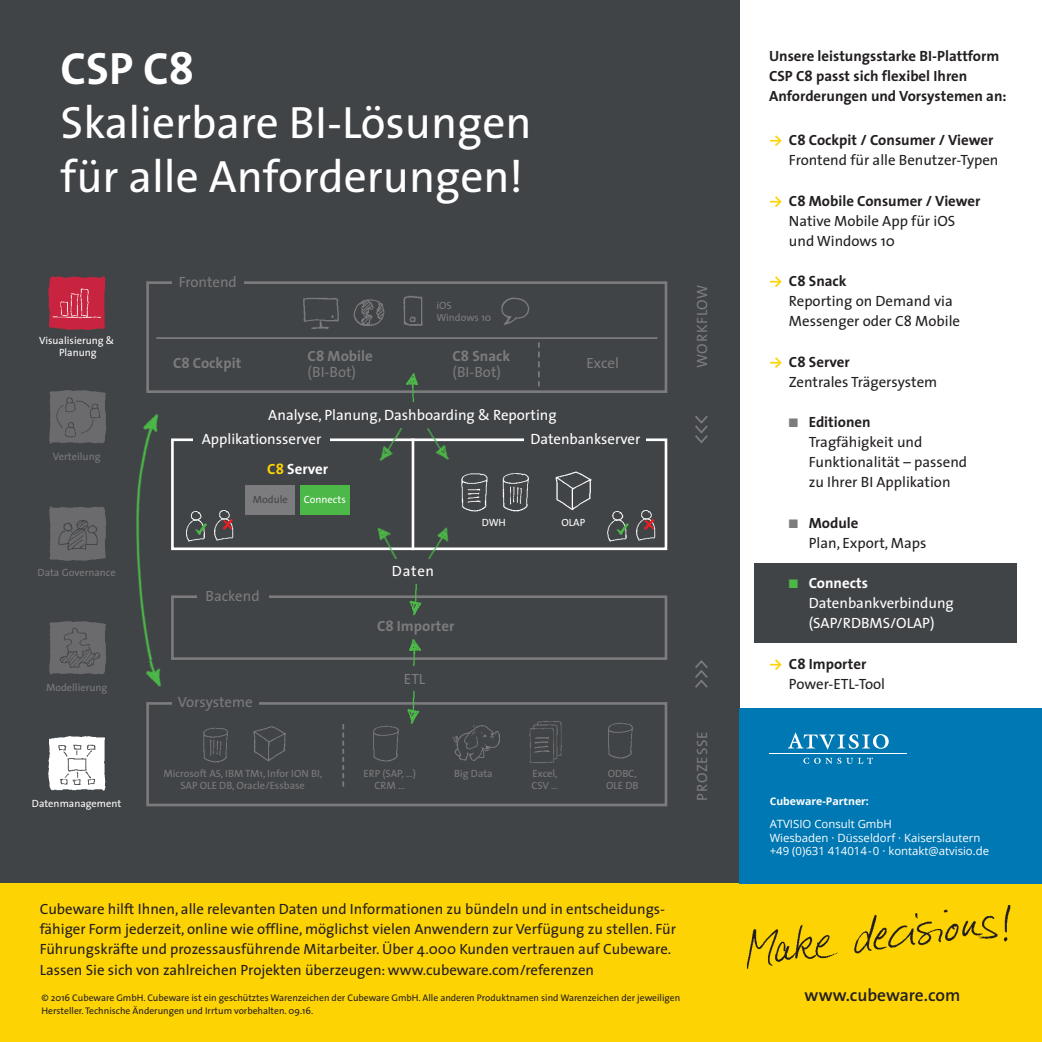
<style>
.page{position:relative;width:1042px;height:1042px;background:#fff}
.page>*{position:absolute;margin:0;border:0;box-sizing:border-box;transform-origin:0 0}
.t1{font:45.5px/54.2px "The Sans";color:#fff}
.t2{font:700 45.5px "The Sans";color:#fff}
.t3{font:600 17.5px "The Sans";color:#231f20}
.t4{font:14.88px/20.1px "The Sans";color:#231f20}
.t5{font:14.88px/20.1px "The Sans";color:#fff}
.t6{font:700 14.88px/20.1px "The Sans";color:#231f20}
.t7{font:14.88px "The Sans";color:#7c7b7d}
.t8{font:700 14.88px "The Sans";color:#7c7b7d}
.t9{font:700 14.88px "The Sans";color:#fff}
.t10{font:11.38px/13.7px "Open Sans";color:#fff}
.t11{font:10.5px/12.2px "The Sans";color:#7c7b7d}
.t12{font:10.5px/12.1px "The Sans";color:#fff;text-align:center}
.t13{font:700 10.5px "Open Sans";color:#fff}
.t14{font:10.5px "The Sans";color:#414447}
.t15{font:9.62px "The Sans";color:#231f20}
.s1{color:#fed304}
.s2{font-family:"Calibri";font-weight:700;font-style:italic;color:#fed304}
.s3{font-weight:700}
.s4{color:#7c7b7d}
.s5{color:#4cb848}
</style>
<div class="page">
<div style="left:0;top:0;width:739px;height:1042px;background:#414447"></div>
<div style="left:171px;top:438px;width:496px;height:112px;border:3px solid #fff"></div>
<div style="left:146px;top:702px;width:521px;height:104px;border:3px solid #7c7b7d"></div>
<div style="left:171px;top:595px;width:496px;height:65px;border:3px solid #7c7b7d"></div>
<div style="left:197px;top:590px;width:71px;height:20px;background:#414447"></div>
<img style="left:186px;top:511px;width:19px;height:31px">
<img style="left:214px;top:510px;width:20px;height:31px">
<img style="left:218px;top:514px;width:16px;height:19px">
<img style="left:187px;top:516px;width:20px;height:22px">
<img style="left:607px;top:511px;width:20px;height:31px">
<img style="left:636px;top:510px;width:20px;height:31px">
<img style="left:640px;top:514px;width:16px;height:19px">
<img style="left:609px;top:516px;width:20px;height:22px">
<img style="left:461px;top:473px;width:68px;height:39px">
<img style="left:203px;top:727px;width:25px;height:36px">
<img style="left:373px;top:726px;width:26px;height:36px">
<img style="left:608px;top:723px;width:25px;height:36px">
<img style="left:529px;top:721px;width:33px;height:42px">
<img style="left:377px;top:527px;width:28px;height:32px">
<img style="left:424px;top:527px;width:28px;height:32px">
<img style="left:372px;top:428px;width:39px;height:33px">
<img style="left:418px;top:428px;width:39px;height:32px">
<img style="left:401px;top:584px;width:25px;height:32px">
<img style="left:389px;top:639px;width:49px;height:27px">
<img style="left:400px;top:691px;width:33px;height:33px">
<img style="left:136px;top:414px;width:46px;height:247px">
<img style="left:146px;top:661px;width:15px;height:26px">
<img style="left:555px;top:471px;width:37px;height:40px">
<img style="left:253px;top:726px;width:33px;height:36px">
<div style="left:193px;top:432px;width:137px;height:20px;background:#414447"></div>
<div style="left:524px;top:432px;width:122px;height:20px;background:#414447"></div>
<svg style="left:342px;top:724px;width:2px;height:62px"></svg>
<div style="left:245px;top:485px;width:50px;height:30px;background:#7c7b7d"></div>
<div style="left:300px;top:485px;width:50px;height:30px;background:#4cb848"></div>
<hr style="left:412px;top:438px;width:2px;height:112px;background:#fff">
<svg style="left:695px;top:416px;width:13px;height:28px"></svg>
<svg style="left:695px;top:660px;width:13px;height:28px"></svg>
<div style="left:172px;top:695px;width:87px;height:20px;background:#414447"></div>
<img style="left:452px;top:725px;width:47px;height:35px">
<img style="left:48px;top:276px;width:58px;height:54px">
<img style="left:49px;top:281px;width:55px;height:46px">
<img style="left:49px;top:390px;width:58px;height:54px">
<img style="left:50px;top:391px;width:54px;height:50px">
<img style="left:49px;top:506px;width:58px;height:54px">
<img style="left:53px;top:507px;width:53px;height:54px">
<img style="left:49px;top:621px;width:58px;height:54px">
<img style="left:52px;top:624px;width:51px;height:51px">
<img style="left:48px;top:736px;width:58px;height:55px">
<img style="left:49px;top:738px;width:53px;height:52px">
<div style="left:0;top:883px;width:1042px;height:159px;background:#fed304"></div>
<img style="left:746px;top:905px;width:265px;height:64px">
<div style="left:754px;top:564px;width:263px;height:79px;background:#414447"></div>
<div style="left:146px;top:281px;width:521px;height:112px;border:3px solid #7c7b7d"></div>
<div style="left:172px;top:276px;width:72px;height:20px;background:#414447"></div>
<img style="left:303px;top:298px;width:82px;height:31px">
<img style="left:501px;top:297px;width:28px;height:28px">
<img style="left:403px;top:296px;width:20px;height:30px">
<img style="left:390px;top:373px;width:43px;height:28px">
<hr style="left:156px;top:337px;width:501px;height:2px;background:#7c7b7d">
<svg style="left:538px;top:342px;width:2px;height:44px"></svg>
<div style="left:739px;top:708px;width:303px;height:175px;background:#0078b3"></div>
<svg style="left:788px;top:732px;width:100px;height:18px"></svg>
<hr style="left:770px;top:753px;width:137px;height:1px;background:#fff">
<svg style="left:803px;top:757px;width:70px;height:7px"></svg>
<h1 class="t2" style="left:60px;top:30px;width:135px">CSP C8</h1>
<h1 class="t1" style="left:60px;top:94px;width:473px">Skalierbare BI-Lösungen für alle Anforderungen!</h1>
<p class="t12" style="left:39px;top:334px;width:77px">Visualisierung &amp;<br>Planung</p>
<p class="t11" style="left:53px;top:450px;width:49px">Verteilung</p>
<p class="t11" style="left:38px;top:566px;width:80px">Data Governance</p>
<p class="t11" style="left:46px;top:681px;width:63px">Modellierung</p>
<p class="t12" style="left:32px;top:797px;width:91px">Datenmanagement</p>
<p class="t7" style="left:179px;top:270px;width:60px">Frontend</p>
<p class="t8" style="left:173px;top:351px;width:70px">C8 Cockpit</p>
<p class="t8" style="left:308px;top:343px;width:67px">C8 Mobile</p>
<p class="t7" style="left:308px;top:359px;width:50px">(BI-Bot)</p>
<p class="t11" style="left:436px;top:299px;width:57px">iOS<br>Windows 10</p>
<p class="t8" style="left:452px;top:343px;width:59px">C8 Snack</p>
<p class="t7" style="left:452px;top:359px;width:50px">(BI-Bot)</p>
<p class="t5" style="left:268px;top:404px;width:290px">Analyse, Planung, Dashboarding &amp; Reporting</p>
<p class="t7" style="left:586px;top:351px;width:34px">Excel</p>
<p class="t5" style="left:202px;top:428px;width:121px">Applikationsserver</p>
<p class="t5" style="left:530px;top:428px;width:112px">Datenbankserver</p>
<p class="t9" style="left:267px;top:456px;width:62px"><span class="s1">C8</span> Server</p>
<p class="t14" style="left:253px;top:491px;width:36px">Module</p>
<p class="t12" style="left:304px;top:493px;width:44px">Connects</p>
<p class="t7" style="left:206px;top:584px;width:56px">Backend</p>
<p class="t7" style="left:178px;top:689px;width:76px">Vorsysteme</p>
<p class="t5" style="left:392px;top:560px;width:44px">Daten</p>
<p class="t8" style="left:377px;top:613px;width:79px">C8 Importer</p>
<p class="t7" style="left:404px;top:666px;width:23px">ETL</p>
<p class="t12" style="left:482px;top:516px;width:26px">DWH</p>
<p class="t12" style="left:561px;top:516px;width:25px">OLAP</p>
<p class="t11" style="left:164px;top:767px;width:160px;text-align:center">Microsoft AS, IBM TM1, Infor ION BI,<br>SAP OLE DB, Oracle/Essbase</p>
<p class="t11" style="left:363px;top:767px;width:54px;text-align:center">ERP (SAP, …)<br>CRM …</p>
<p class="t11" style="left:606px;top:767px;width:34px">ODBC,<br>OLE DB</p>
<p class="t11" style="left:454px;top:767px;width:40px">Big Data</p>
<p class="t11" style="left:531px;top:767px;width:28px">Excel,<br>CSV …</p>
<p class="t7" style="left:690px;top:368px;width:85px;rotate:-90deg">WORKFLOW</p>
<p class="t7" style="left:690px;top:800px;width:71px;rotate:-90deg">PROZESSE</p>
<p class="t4" style="left:40px;top:898px;width:638px">Cubeware hilft Ihnen, alle relevanten Daten und Informationen zu bündeln und in entscheidungs&shy;fähiger Form jederzeit, online wie offline, möglichst vielen Anwendern zur Verfügung zu stellen. Für Führungskräfte und prozessausführende Mitarbeiter. Über 4.000 Kunden vertrauen auf Cubeware.<br>Lassen Sie sich von zahlreichen Projekten überzeugen: www.cubeware.com/referenzen</p>
<p class="t6" style="left:769px;top:45px;width:239px">Unsere leistungsstarke BI-Plattform<br>CSP C8 passt sich flexibel Ihren<br>Anforderungen und Vorsystemen an:</p>
<p class="t4" style="left:789px;top:130px;width:211px;text-indent:-20px"><span class="s2">→</span> <span class="s3">C8 Cockpit / Consumer / Viewer<br></span>Frontend für alle Benutzer-Typen</p>
<p class="t4" style="left:789px;top:190px;width:193px;text-indent:-20px"><span class="s2">→</span> <span class="s3">C8 Mobile Consumer / Viewer<br></span>Native Mobile App für iOS und Windows 10</p>
<p class="t4" style="left:789px;top:270px;width:173px;text-indent:-20px"><span class="s2">→</span> <span class="s3">C8 Snack<br></span>Reporting on Demand via<br>Messenger oder C8 Mobile</p>
<p class="t4" style="left:789px;top:351px;width:150px;text-indent:-20px"><span class="s2">→</span> <span class="s3">C8 Server<br></span>Zentrales Trägersystem</p>
<p class="t4" style="left:809px;top:411px;width:160px;text-indent:-20px"><span class="s4">■</span> <span class="s3">Editionen<br></span>Tragfähigkeit und<br>Funktionalität – passend zu Ihrer BI Applikation</p>
<p class="t4" style="left:809px;top:512px;width:119px;text-indent:-20px"><span class="s4">■</span> <span class="s3">Module<br></span>Plan, Export, Maps</p>
<p class="t5" style="left:809px;top:572px;width:147px;text-indent:-20px"><span class="s5">■</span> <span class="s3">Connects<br></span>Datenbankverbindung (SAP/RDBMS/OLAP)</p>
<p class="t4" style="left:789px;top:653px;width:98px;text-indent:-20px"><span class="s2">→</span> <span class="s3">C8 Importer<br></span>Power-ETL-Tool</p>
<p class="t13" style="left:770px;top:794px;width:101px">Cubeware-Partner:</p>
<p class="t10" style="left:770px;top:817px;width:221px">ATVISIO Consult GmbH<br>Wiesbaden · Düsseldorf · Kaiserslautern +49 (0)631 414014 - 0 · kontakt@atvisio.de</p>
<p class="t15" style="left:41px;top:990px;width:640px">© 2016 Cubeware GmbH. Cubeware ist ein geschütztes Warenzeichen der Cubeware GmbH. Alle anderen Produktnamen sind Warenzeichen der jeweiligen</p>
<p class="t3" style="left:804px;top:981px;width:157px">www.cubeware.com</p>
<p class="t15" style="left:41px;top:1002px;width:273px">Hersteller. Technische Änderungen und Irrtum vorbehalten. 09.16.</p>
</div>
